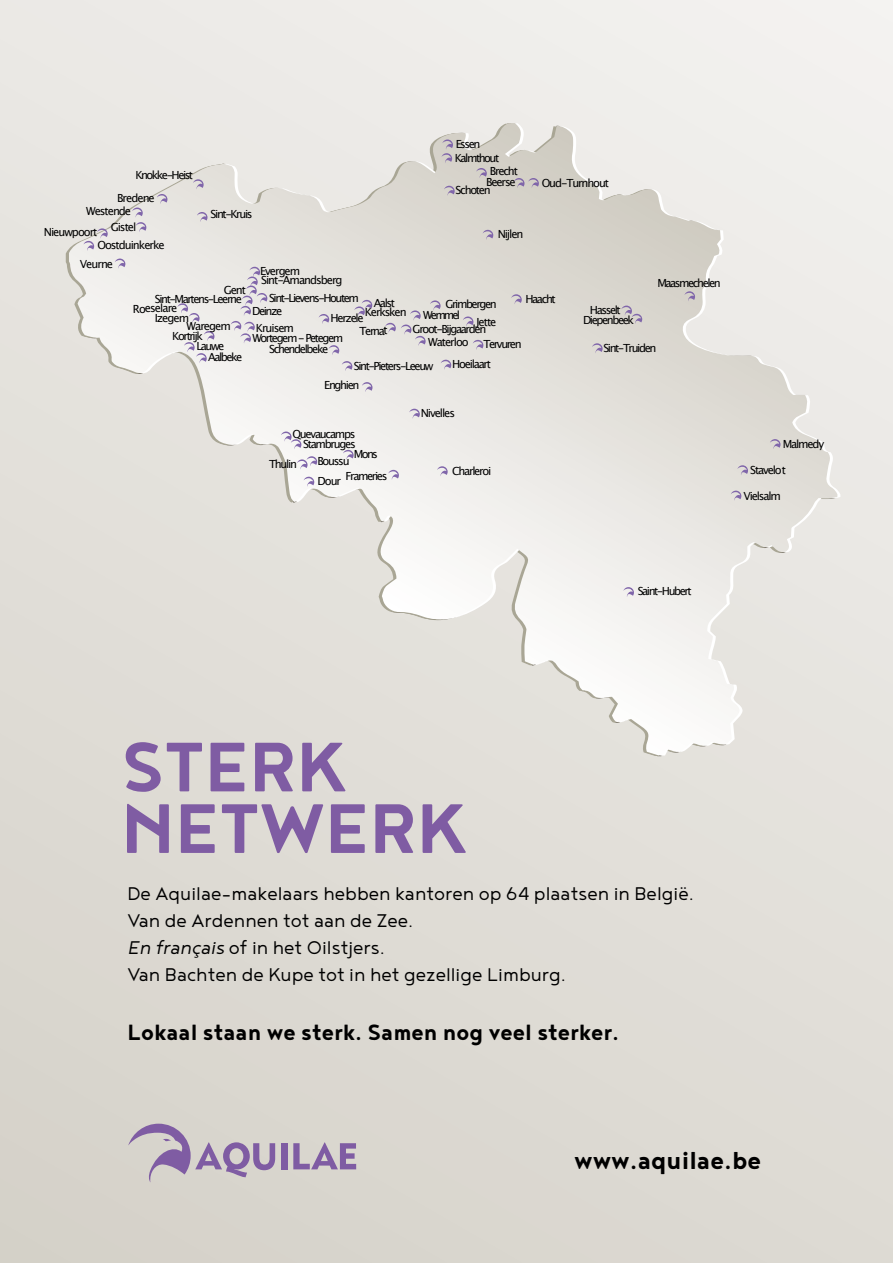
<style>
.page{position:relative;width:893px;height:1263px;background:#fff}
.page>*{position:absolute;margin:0;border:0;box-sizing:border-box;transform-origin:0 0}
.t1{font:700 85.65px/61.5px "Noyh";color:#7f5ca3}
.t2{font:700 30px "Noyh";color:#000}
.t3{font:700 27px "Noyh";color:#000}
.t4{font:300 22.5px/27px "Noyh";color:#000}
.t5{font:11.1px/9.3px "Lucida Grande";letter-spacing:-.12em;color:#000}
.t6{font:11.1px/18.5px "Lucida Grande";letter-spacing:-.09em;color:#000}
.t7{font:11.1px "Lucida Grande";letter-spacing:-.1em;color:#000}
.t8{font:11.1px "Lucida Grande";letter-spacing:-.095em;color:#000}
.s1{font-style:italic}
</style>
<div class="page">
<div style="left:0;top:0;width:893px;height:1263px;background:linear-gradient(to bottom,#efedea,#d9d5cd)"></div>
<svg style="left:72px;top:123px;width:768px;height:632px;background:#e6e3de"></svg>
<svg style="left:69px;top:123px;width:440px;height:497px"></svg>
<svg style="left:463px;top:316px;width:10px;height:10px"></svg>
<svg style="left:193px;top:179px;width:11px;height:10px"></svg>
<svg style="left:197px;top:212px;width:10px;height:10px"></svg>
<svg style="left:132px;top:208px;width:14px;height:24px"></svg>
<svg style="left:157px;top:194px;width:10px;height:10px"></svg>
<svg style="left:83px;top:228px;width:25px;height:23px"></svg>
<svg style="left:115px;top:259px;width:10px;height:10px"></svg>
<svg style="left:514px;top:178px;width:25px;height:10px"></svg>
<svg style="left:483px;top:230px;width:10px;height:10px"></svg>
<svg style="left:257px;top:124px;width:251px;height:89px;background:#e2dfda"></svg>
<svg style="left:684px;top:291px;width:11px;height:10px"></svg>
<svg style="left:354px;top:300px;width:18px;height:16px"></svg>
<svg style="left:621px;top:306px;width:21px;height:18px"></svg>
<svg style="left:592px;top:343px;width:11px;height:10px"></svg>
<svg style="left:319px;top:314px;width:10px;height:10px"></svg>
<svg style="left:473px;top:340px;width:10px;height:10px"></svg>
<svg style="left:342px;top:361px;width:10px;height:10px"></svg>
<svg style="left:441px;top:360px;width:10px;height:10px"></svg>
<svg style="left:362px;top:382px;width:10px;height:10px"></svg>
<svg style="left:281px;top:431px;width:20px;height:18px"></svg>
<svg style="left:329px;top:345px;width:10px;height:10px"></svg>
<svg style="left:409px;top:409px;width:11px;height:10px"></svg>
<svg style="left:343px;top:450px;width:11px;height:10px"></svg>
<svg style="left:297px;top:456px;width:20px;height:13px"></svg>
<svg style="left:437px;top:466px;width:11px;height:10px"></svg>
<svg style="left:388px;top:470px;width:11px;height:10px"></svg>
<svg style="left:737px;top:465px;width:11px;height:10px"></svg>
<svg style="left:770px;top:439px;width:10px;height:10px"></svg>
<svg style="left:731px;top:491px;width:10px;height:10px"></svg>
<svg style="left:623px;top:587px;width:11px;height:10px"></svg>
<svg style="left:177px;top:303px;width:23px;height:20px"></svg>
<svg style="left:184px;top:331px;width:30px;height:32px"></svg>
<svg style="left:511px;top:294px;width:11px;height:10px"></svg>
<svg style="left:385px;top:300px;width:56px;height:46px;background:#dedbda"></svg>
<svg style="left:231px;top:267px;width:36px;height:76px;background:#e0dce0"></svg>
<svg style="left:304px;top:477px;width:10px;height:10px"></svg>
<div style="left:281px;top:1143px;width:6px;height:26px;background:#7f5ca3"></div>
<svg style="left:293px;top:1142px;width:63px;height:27px;background:#ae9bb9"></svg>
<svg style="left:128px;top:1124px;width:147px;height:58px;background:#c0b4c1"></svg>
<p class="t5" style="left:456px;top:139px;width:26px">Essen</p>
<p class="t5" style="left:455px;top:153px;width:46px">Kalmthout</p>
<p class="t5" style="left:490px;top:167px;width:30px">Brecht</p>
<p class="t5" style="left:486px;top:178px;width:31px">Beerse</p>
<p class="t7" style="left:542px;top:176px;width:69px">Oud-Turnhout</p>
<p class="t5" style="left:455px;top:186px;width:37px">Schoten</p>
<p class="t5" style="left:498px;top:230px;width:27px">Nijlen</p>
<p class="t5" style="left:135px;top:170px;width:59px">Knokke-Heist</p>
<p class="t6" style="left:117px;top:189px;width:39px">Bredene</p>
<p class="t6" style="left:86px;top:202px;width:47px">Westende</p>
<p class="t5" style="left:211px;top:210px;width:43px">Sint-Kruis</p>
<p class="t6" style="left:97px;top:218px;width:69px;text-indent:13px">Gistel<br>Oostduinkerke</p>
<p class="t6" style="left:44px;top:223px;width:55px">Nieuwpoort</p>
<p class="t5" style="left:80px;top:259px;width:35px">Veurne</p>
<p class="t6" style="left:260px;top:262px;width:42px">Evergem</p>
<p class="t6" style="left:261px;top:271px;width:83px">Sint-Amandsberg</p>
<p class="t5" style="left:657px;top:278px;width:65px">Maasmechelen</p>
<p class="t5" style="left:224px;top:285px;width:24px">Gent</p>
<p class="t6" style="left:187px;top:317px;width:46px">Waregem</p>
<p class="t5" style="left:269px;top:293px;width:92px">Sint-Lievens-Houtem</p>
<p class="t5" style="left:525px;top:295px;width:32px">Haacht</p>
<p class="t5" style="left:155px;top:294px;width:89px">Sint-Martens-Leerne</p>
<p class="t5" style="left:365px;top:298px;width:43px;text-align:center">Aalst<br>Kerksken</p>
<p class="t5" style="left:445px;top:299px;width:53px">Grimbergen</p>
<p class="t5" style="left:133px;top:304px;width:46px;rotate:-1deg">Roeselare</p>
<p class="t5" style="left:252px;top:306px;width:32px">Deinze</p>
<p class="t5" style="left:590px;top:305px;width:32px">Hasselt</p>
<p class="t5" style="left:252px;top:308px;width:113px;line-height:19.8px;text-indent:78px">Herzele<br>Wortegem - Petegem</p>
<p class="t5" style="left:423px;top:310px;width:38px">Wemmel</p>
<p class="t5" style="left:155px;top:314px;width:36px">Izegem</p>
<p class="t5" style="left:583px;top:316px;width:53px">Diepenbeek</p>
<p class="t5" style="left:476px;top:317px;width:22px">Jette</p>
<p class="t6" style="left:256px;top:319px;width:40px">Kruisem</p>
<p class="t5" style="left:413px;top:325px;width:75px">Groot-Bijgaarden</p>
<p class="t5" style="left:354px;top:361px;width:81px">Sint-Pieters-Leeuw</p>
<p class="t5" style="left:452px;top:359px;width:40px">Hoeilaart</p>
<p class="t5" style="left:324px;top:381px;width:37px">Enghien</p>
<p class="t5" style="left:359px;top:326px;width:30px;rotate:-1deg">Ternat</p>
<p class="t5" style="left:172px;top:332px;width:32px">Kortrijk</p>
<p class="t6" style="left:428px;top:332px;width:42px">Waterloo</p>
<p class="t5" style="left:483px;top:340px;width:40px">Tervuren</p>
<p class="t5" style="left:208px;top:340px;width:36px;line-height:10.9px;text-indent:-12px">Lauwe<br>Aalbeke</p>
<p class="t5" style="left:603px;top:344px;width:55px">Sint-Truiden</p>
<p class="t5" style="left:269px;top:345px;width:61px">Schendelbeke</p>
<p class="t5" style="left:292px;top:429px;width:65px">Quevaucamps</p>
<p class="t5" style="left:303px;top:440px;width:54px">Stambruges</p>
<p class="t5" style="left:354px;top:450px;width:26px">Mons</p>
<p class="t5" style="left:269px;top:459px;width:30px">Thulin</p>
<p class="t5" style="left:317px;top:456px;width:34px">Boussu</p>
<p class="t5" style="left:346px;top:471px;width:43px">Frameries</p>
<p class="t5" style="left:317px;top:476px;width:25px">Dour</p>
<p class="t8" style="left:421px;top:406px;width:36px">Nivelles</p>
<p class="t5" style="left:783px;top:440px;width:43px">Malmedy</p>
<p class="t5" style="left:452px;top:466px;width:41px">Charleroi</p>
<p class="t5" style="left:750px;top:466px;width:37px">Stavelot</p>
<p class="t5" style="left:638px;top:587px;width:56px">Saint-Hubert</p>
<p class="t5" style="left:743px;top:491px;width:39px">Vielsalm</p>
<h1 class="t1" style="left:121px;top:734px;width:348px">STERK<br>NETWERK</h1>
<h3 class="t4" style="left:128px;top:879px;width:568px">De Aquilae-makelaars hebben kantoren op 64 plaatsen in België.<br>Van de Ardennen tot aan de Zee.<br><span class="s1">En français</span> of in het Oilstjers.<br>Van Bachten de Kupe tot in het gezellige Limburg.</h3>
<h3 class="t3" style="left:128px;top:1017px;width:493px">Lokaal staan we sterk. Samen nog veel sterker.</h3>
<h2 class="t2" style="left:574px;top:1143px;width:189px">www.aquilae.be</h2>
</div>
